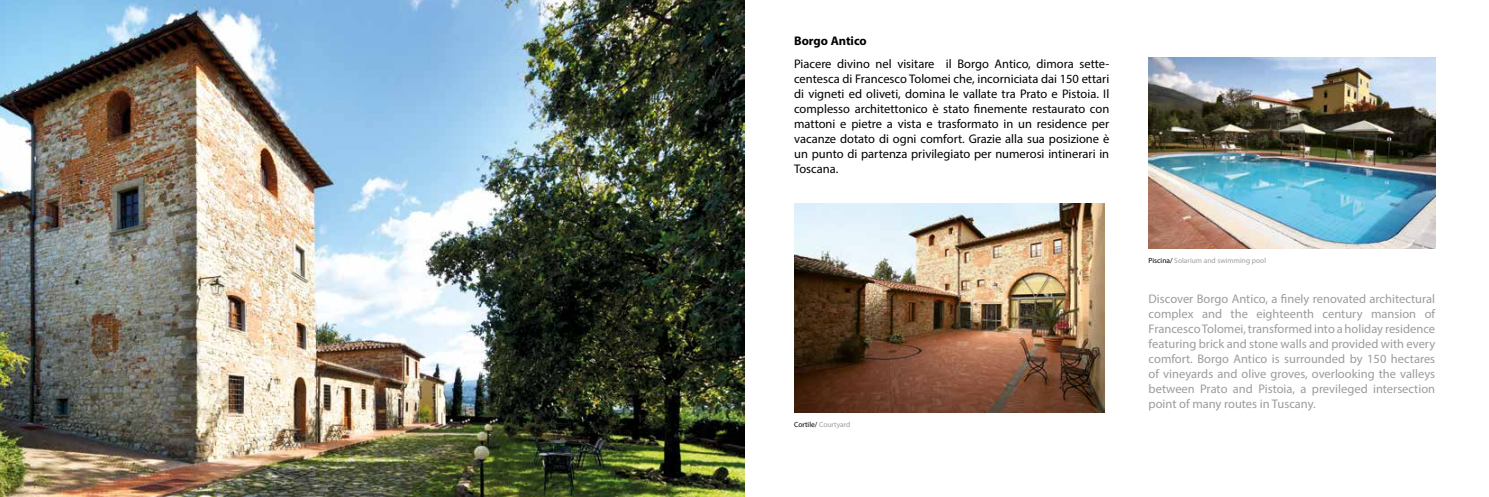
<style>
.page{position:relative;width:1489px;height:497px;background:#fff}
.page>*{position:absolute;margin:0;border:0;box-sizing:border-box;transform-origin:0 0}
.t1{font:12.5px/15px "Myriad Pro";color:#000;text-align:justify}
.t2{font:12.5px/15px "Myriad Pro";color:#9c9c9b;text-align:justify}
.t3{font:700 12.5px "Myriad Pro";color:#000}
.t4{font:7.5px "Myriad Pro";color:#9c9c9b}
.s1{color:#000}
</style>
<div class="page">
<img style="left:0;top:0;width:744px;height:496px">
<img style="left:1148px;top:58px;width:286px;height:190px">
<img style="left:794px;top:203px;width:310px;height:209px">
<p class="t3" style="left:794px;top:33px;width:74px">Borgo Antico</p>
<p class="t1" style="left:794px;top:55px;width:317px">Piacere divino nel visitare il Borgo Antico, dimora sette&shy;centesca di Francesco Tolomei che, incorniciata dai 150 ettari di vigneti ed oliveti, domina le vallate tra Prato e Pistoia. Il complesso architettonico è stato finemente restaurato con mattoni e pietre a vista e trasformato in un residence per vacanze dotato di ogni comfort. Grazie alla sua posizione è un punto di partenza privilegiato per numerosi intinerari in Toscana.</p>
<p class="t4" style="left:794px;top:419px;width:58px"><span class="s1">Cortile/</span> Courtyard</p>
<p class="t4" style="left:1148px;top:255px;width:119px"><span class="s1">Piscina/</span> Solarium and swimming pool</p>
<p class="t2" style="left:1148px;top:291px;width:288px">Discover Borgo Antico, a finely renovated architectural complex and the eighteenth century mansion of Francesco Tolomei, transformed into a holiday residence featuring brick and stone walls and provided with every comfort. Borgo Antico is surrounded by 150 hectares of vineyards and olive groves, overlooking the valleys between Prato and Pistoia, a previleged intersection point of many routes in Tuscany.</p>
</div>
